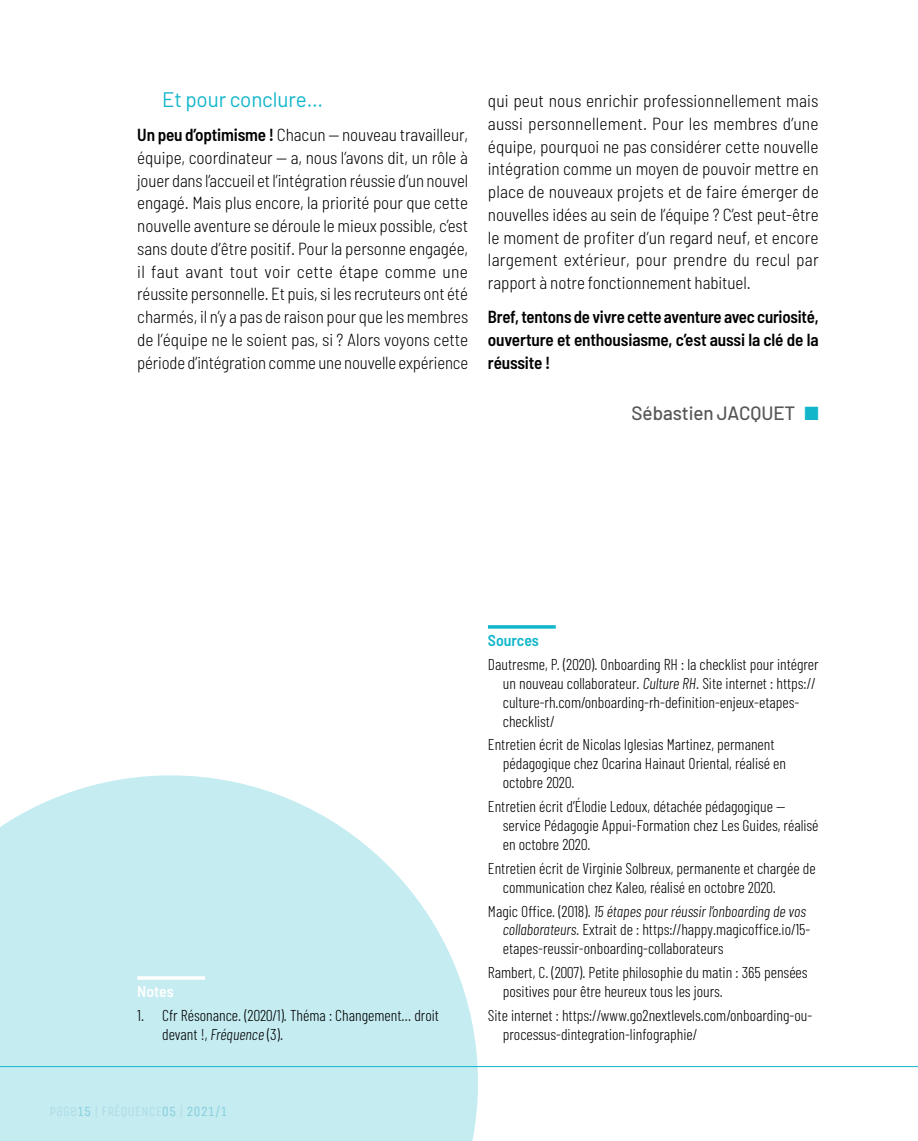
<style>
.page{position:relative;width:918px;height:1141px;background:#fff}
.page>*{position:absolute;margin:0;border:0;box-sizing:border-box;transform-origin:0 0}
.t1{font:21px "Barlow";letter-spacing:-.005em;color:#11b6ca}
.t2{font:500 19.25px "Barlow";letter-spacing:-.005em;color:#575756}
.t3{font:300 semi-condensed 17.5px/22.8px "Barlow";letter-spacing:-.005em;color:#000;text-align:justify}
.t4{font:600 semi-condensed 17.5px/22.8px "Barlow";letter-spacing:-.01em;color:#000;text-align:justify;scale:.96 1}
.t5{font:300 15.75px/18.9px "Barlow Condensed";color:#000}
.t6{font:600 semi-condensed 15.75px "Barlow";color:#11b6ca}
.t7{font:600 semi-condensed 15.75px "Barlow";letter-spacing:-.005em;color:#fff}
.s1{font-weight:600}
.s2{color:#11b6ca}
.s3{font-style:italic}
</style>
<div class="page">
<svg style="left:0;top:775px;width:478px;height:366px;background:#cbeef2"></svg>
<svg style="left:488px;top:625px;width:68px;height:4px"></svg>
<svg style="left:137px;top:976px;width:68px;height:4px"></svg>
<hr style="left:0;top:1066px;width:918px;height:1px;background:#11b6ca">
<h1 class="t1" style="left:162px;top:84px;width:162px">Et pour conclure…</h1>
<p class="t3" style="left:137px;top:123px;width:332px"><span class="s1">Un peu d’optimisme !</span> Chacun — nouveau travailleur, équipe, coordinateur — a, nous l’avons dit, un rôle à jouer dans l’accueil et l’intégration réussie d’un nouvel engagé. Mais plus encore, la priorité pour que cette nouvelle aventure se déroule le mieux possible, c’est sans doute d’être positif. Pour la personne engagée, il faut avant tout voir cette étape comme une réussite personnelle. Et puis, si les recruteurs ont été charmés, il n’y a pas de raison pour que les membres de l’équipe ne le soient pas, si ? Alors voyons cette période d’intégration comme une nouvelle expérience</p>
<p class="t3" style="left:488px;top:89px;width:332px">qui peut nous enrichir professionnellement mais aussi personnellement. Pour les membres d’une équipe, pourquoi ne pas considérer cette nouvelle intégration comme un moyen de pouvoir mettre en place de nouveaux projets et de faire émerger de nouvelles idées au sein de l’équipe ? C’est peut-être le moment de profiter d’un regard neuf, et encore largement extérieur, pour prendre du recul par rapport à notre fonctionnement habituel.</p>
<p class="t4" style="left:488px;top:305px;width:346px">Bref, tentons de vivre cette aventure avec curiosité, ouverture et enthousiasme, c’est aussi la clé de la réussite !</p>
<p class="t2" style="left:631px;top:399px;width:189px">Sébastien JACQUET <span class="s2">■</span></p>
<p class="t7" style="left:137px;top:982px;width:38px">Notes</p>
<p class="t5" style="left:162px;top:1005px;width:278px;text-indent:-25px">1. Cfr Résonance. (2020/1). Théma : Changement… droit devant !, <span class="s3">Fréquence</span> (3).</p>
<p class="t6" style="left:488px;top:631px;width:53px">Sources</p>
<p class="t5" style="left:503px;top:654px;width:317px;text-indent:-15px">Dautresme, P. (2020). Onboarding RH : la checklist pour intégrer un nouveau collaborateur. <span class="s3">Culture RH</span>. Site internet : https:// culture-rh.com/onboarding-rh-definition-enjeux-etapes&shy;checklist/</p>
<p class="t5" style="left:503px;top:735px;width:285px;text-indent:-15px">Entretien écrit de Nicolas Iglesias Martinez, permanent pédagogique chez Ocarina Hainaut Oriental, réalisé en octobre 2020.</p>
<p class="t5" style="left:503px;top:797px;width:317px;text-indent:-15px">Entretien écrit d’Élodie Ledoux, détachée pédagogique — service Pédagogie Appui-Formation chez Les Guides, réalisé en octobre 2020.</p>
<p class="t5" style="left:503px;top:858px;width:314px;text-indent:-15px">Entretien écrit de Virginie Solbreux, permanente et chargée de communication chez Kaleo, réalisé en octobre 2020.</p>
<p class="t5" style="left:503px;top:901px;width:309px;text-indent:-15px">Magic Office. (2018). <span class="s3">15 étapes pour réussir l’onboarding de vos collaborateurs.</span> Extrait de : https://happy.magicoffice.io/15- etapes-reussir-onboarding-collaborateurs</p>
<p class="t5" style="left:503px;top:963px;width:306px;text-indent:-15px">Rambert, C. (2007). Petite philosophie du matin : 365 pensées positives pour être heureux tous les jours.</p>
<p class="t5" style="left:503px;top:1005px;width:311px;text-indent:-15px">Site internet : https://www.go2nextlevels.com/onboarding-ou&shy;processus-dintegration-linfographie/</p>
</div>
